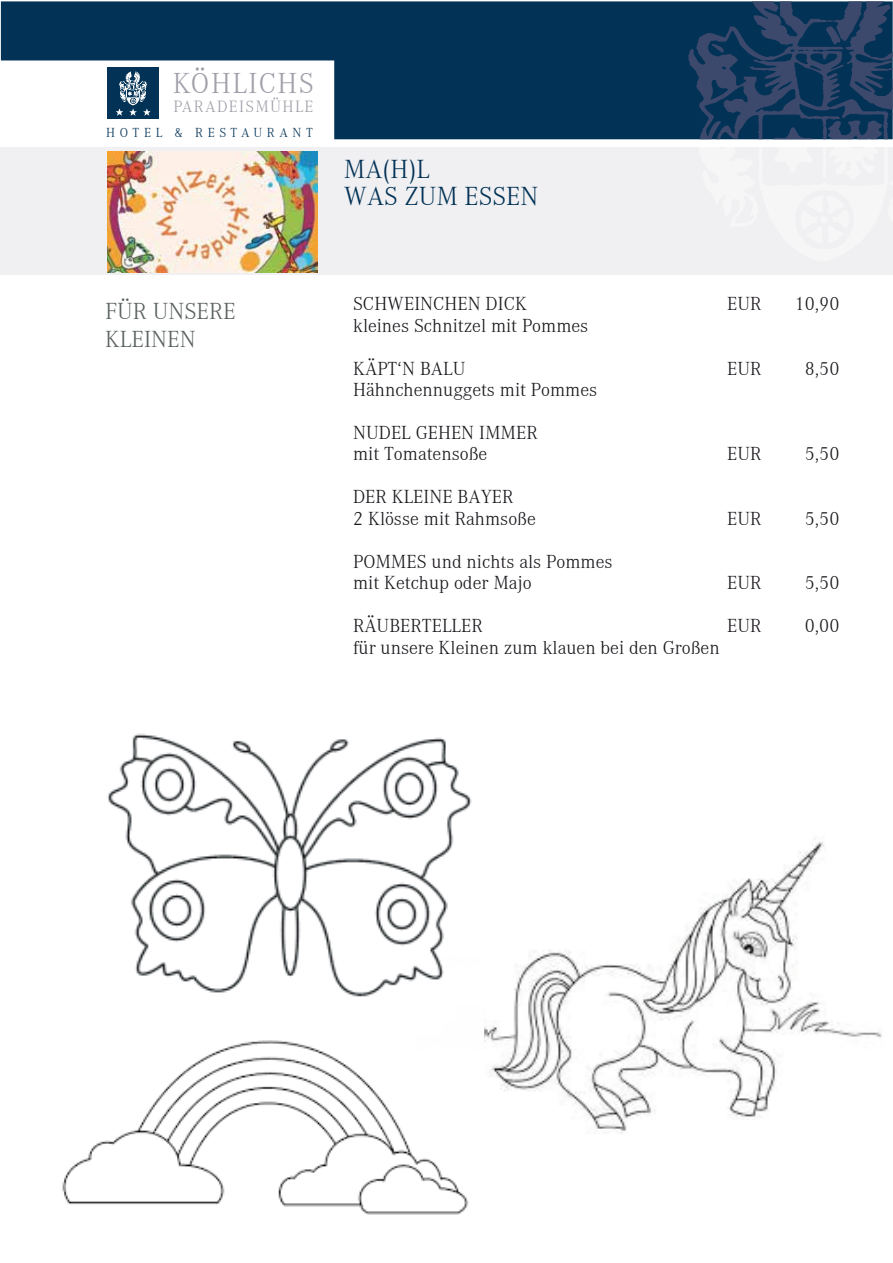
<style>
.page{position:relative;width:893px;height:1263px;background:#fff}
.page>*{position:absolute;margin:0;border:0;box-sizing:border-box;transform-origin:0 0}
.t1{font:300 29.85px "Corporate A";letter-spacing:.05em;color:#a1a0aa}
.t2{font:300 27px/27px "Corporate A";color:#023256}
.t3{font:300 24px/28.2px "Corporate A";color:#5a6160}
.t4{font:300 19.5px/21.5px "Corporate A";color:#1a171c}
.t5{font:300 16.95px "Corporate A";letter-spacing:.075em;color:#a1a0aa}
.t6{font:300 13.5px "Corporate A";letter-spacing:.34em;color:#023256}
</style>
<div class="page">
<img style="left:484px;top:838px;width:398px;height:296px">
<div style="left:0;top:148px;width:893px;height:127px;background:#f0f0f2"></div>
<svg style="left:1px;top:1px;width:687px;height:138px;fill:#023256"></svg>
<svg style="left:688px;top:1px;width:205px;height:138px;background:#1b3c60"></svg>
<img style="left:108px;top:151px;width:210px;height:122px">
<img style="left:62px;top:1040px;width:406px;height:175px">
<img style="left:107px;top:733px;width:385px;height:276px">
<h1 class="t1" style="left:173px;top:64px;width:143px">KÖHLICHS</h1>
<p class="t5" style="left:173px;top:95px;width:142px">PARADEISMÜHLE</p>
<p class="t6" style="left:106px;top:124px;width:208px">HOTEL &amp; RESTAURANT</p>
<h2 class="t2" style="left:344px;top:155px;width:196px">MA(H)L<br>WAS ZUM ESSEN</h2>
<p class="t3" style="left:105px;top:296px;width:132px">FÜR UNSERE<br>KLEINEN</p>
<p class="t4" style="left:353px;top:292px;width:175px">SCHWEINCHEN DICK</p>
<p class="t4" style="left:727px;top:292px;width:36px">EUR</p>
<p class="t4" style="left:795px;top:292px;width:46px">10,90</p>
<p class="t4" style="left:353px;top:314px;width:237px">kleines Schnitzel mit Pommes</p>
<p class="t4" style="left:353px;top:357px;width:114px">KÄPT‘N BALU</p>
<p class="t4" style="left:727px;top:357px;width:36px">EUR</p>
<p class="t4" style="left:805px;top:357px;width:36px">8,50</p>
<p class="t4" style="left:353px;top:368px;width:246px;line-height:42.9px">Hähnchennuggets mit Pommes<br>NUDEL GEHEN IMMER</p>
<p class="t4" style="left:353px;top:443px;width:136px">mit Tomatensoße</p>
<p class="t4" style="left:727px;top:443px;width:36px">EUR</p>
<p class="t4" style="left:805px;top:443px;width:36px">5,50</p>
<p class="t4" style="left:353px;top:486px;width:184px">DER KLEINE BAYER<br>2 Klösse mit Rahmsoße</p>
<p class="t4" style="left:727px;top:507px;width:36px">EUR</p>
<p class="t4" style="left:805px;top:507px;width:36px">5,50</p>
<p class="t4" style="left:353px;top:550px;width:261px">POMMES und nichts als Pommes mit Ketchup oder Majo</p>
<p class="t4" style="left:727px;top:571px;width:36px">EUR</p>
<p class="t4" style="left:805px;top:571px;width:36px">5,50</p>
<p class="t4" style="left:353px;top:614px;width:131px">RÄUBERTELLER</p>
<p class="t4" style="left:727px;top:614px;width:36px">EUR</p>
<p class="t4" style="left:805px;top:614px;width:36px">0,00</p>
<p class="t4" style="left:353px;top:636px;width:368px">für unsere Kleinen zum klauen bei den Großen</p>
</div>
